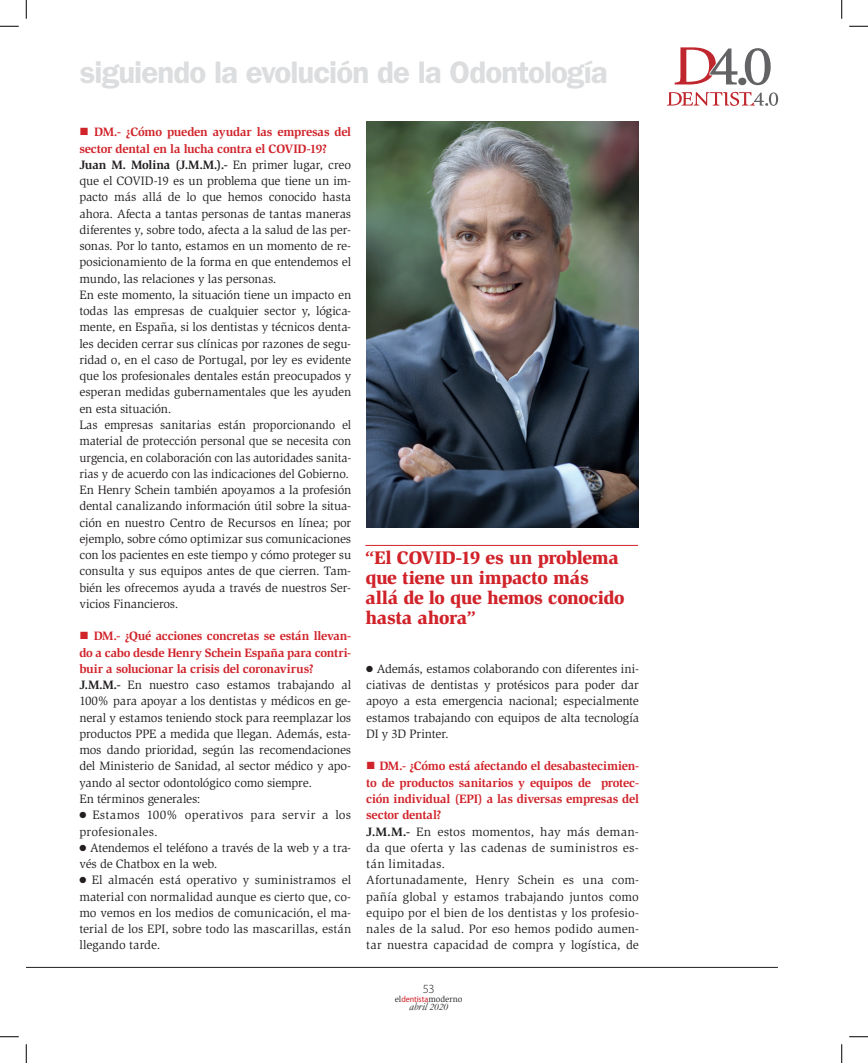
<style>
.page{position:relative;width:868px;height:1063px;background:#fff}
.page>*{position:absolute;margin:0;border:0;box-sizing:border-box;transform-origin:0 0}
.t1{font:600 31.25px "ITC Franklin Gothic Std";letter-spacing:-.03em;color:#dcdddf}
.SUMARIO{font:900 18.75px/20px "Slimbach Std";letter-spacing:-.02em;color:#d1232a}
.TEXTO{font:12.5px/16.2px "Slimbach Std";letter-spacing:-.01em;color:#231f20;text-align:justify}
.TEXTO-2{font:700 12.5px/16.2px "Slimbach Std";letter-spacing:-.015em;color:#d1232a;text-align:justify}
.PREGUNTA{font:700 12.5px/16.2px "Slimbach Std";letter-spacing:-.025em;color:#d1232a}
.TEXTO-3{font:12.5px/16.2px "Slimbach Std";letter-spacing:.015em;color:#231f20}
.t2{font:300 12.5px "Myriad Pro";color:#231f20}
.t3{font:italic 11.25px "Garamond";color:#231f20}
.t4{font:8.75px "Slimbach Std";color:#231f20}
.s1{font-weight:700}
.s2{font-family:"Myriad Pro";font-stretch:semi-condensed;color:#d1232a}
.s3{font-size:10px}
</style>
<div class="page">
<hr style="left:26px;top:967px;width:751px;height:1px;background:#231f20">
<svg style="left:674px;top:47px;width:96px;height:38px"></svg>
<svg style="left:667px;top:92px;width:111px;height:14px"></svg>
<hr style="left:365px;top:545px;width:273px;height:1px;background:#d1232a">
<img style="left:366px;top:122px;width:272px;height:405px">
<svg style="left:0;top:25px;width:19px;height:2px"></svg>
<svg style="left:849px;top:25px;width:18px;height:2px"></svg>
<svg style="left:0;top:1036px;width:19px;height:1px"></svg>
<svg style="left:849px;top:1036px;width:18px;height:1px"></svg>
<svg style="left:25px;top:0;width:2px;height:19px"></svg>
<svg style="left:25px;top:1044px;width:2px;height:18px"></svg>
<svg style="left:841px;top:0;width:1px;height:19px"></svg>
<svg style="left:841px;top:1044px;width:1px;height:18px"></svg>
<h1 class="t1" style="left:80px;top:54px;width:529px">siguiendo la evolución de la Odontología</h1>
<p class="PREGUNTA" style="left:79px;top:124px;width:273px">■ DM.- ¿Cómo pueden ayudar las empresas del sector dental en la lucha contra el COVID-19?</p>
<p class="TEXTO" style="left:79px;top:157px;width:273px"><span class="s1">Juan M. Molina (J.M.M.).-</span> En primer lugar, creo que el COVID-19 es un problema que tiene un im&shy;pacto más allá de lo que hemos conocido hasta ahora. Afecta a tantas personas de tantas maneras diferentes y, sobre todo, afecta a la salud de las per&shy;sonas. Por lo tanto, estamos en un momento de re&shy;posicionamiento de la forma en que entendemos el mundo, las relaciones y las personas.</p>
<p class="TEXTO" style="left:79px;top:287px;width:273px">En este momento, la situación tiene un impacto en todas las empresas de cualquier sector y, lógica&shy;mente, en España, si los dentistas y técnicos denta&shy;les deciden cerrar sus clínicas por razones de segu&shy;ridad o, en el caso de Portugal, por ley es evidente que los profesionales dentales están preocupados y esperan medidas gubernamentales que les ayuden en esta situación.</p>
<p class="TEXTO" style="left:79px;top:417px;width:273px">Las empresas sanitarias están proporcionando el material de protección personal que se necesita con urgencia, en colaboración con las autoridades sanita&shy;rias y de acuerdo con las indicaciones del Gobierno.</p>
<p class="TEXTO" style="left:79px;top:482px;width:273px">En Henry Schein también apoyamos a la profesión dental canalizando información útil sobre la situa&shy;ción en nuestro Centro de Recursos en línea; por ejemplo, sobre cómo optimizar sus comunicaciones con los pacientes en este tiempo y cómo proteger su consulta y sus equipos antes de que cierren. Tam&shy;bién les ofrecemos ayuda a través de nuestros Ser&shy;vicios Financieros.</p>
<p class="TEXTO-2" style="left:79px;top:628px;width:273px">■ DM.- ¿Qué acciones concretas se están llevan&shy;do a cabo desde Henry Schein España para contri&shy;buir a solucionar la crisis del coronavirus?</p>
<p class="TEXTO" style="left:79px;top:677px;width:273px"><span class="s1">J.M.M.-</span> En nuestro caso estamos trabajando al 100% para apoyar a los dentistas y médicos en ge&shy;neral y estamos teniendo stock para reemplazar los productos PPE a medida que llegan. Además, esta&shy;mos dando prioridad, según las recomendaciones del Ministerio de Sanidad, al sector médico y apo&shy;yando al sector odontológico como siempre.</p>
<p class="TEXTO" style="left:79px;top:790px;width:123px">En términos generales:</p>
<p class="TEXTO-3" style="left:79px;top:807px;width:273px">● Estamos 100% operativos para servir a los profesionales.</p>
<p class="TEXTO" style="left:79px;top:839px;width:273px">● Atendemos el teléfono a través de la web y a tra&shy;vés de Chatbox en la web.</p>
<p class="TEXTO" style="left:79px;top:872px;width:273px">● El almacén está operativo y suministramos el material con normalidad aunque es cierto que, co&shy;mo vemos en los medios de comunicación, el ma&shy;terial de los EPI, sobre todo las mascarillas, están llegando tarde.</p>
<p class="SUMARIO" style="left:365px;top:547px;width:261px">“El COVID-19 es un problema que tiene un impacto más allá de lo que hemos conocido hasta ahora”</p>
<p class="TEXTO" style="left:366px;top:660px;width:274px">● Además, estamos colaborando con diferentes ini&shy;ciativas de dentistas y protésicos para poder dar apoyo a esta emergencia nacional; especialmente estamos trabajando con equipos de alta tecnología DI y 3D Printer.</p>
<p class="TEXTO-2" style="left:366px;top:758px;width:274px">■ DM.- ¿Cómo está afectando el desabastecimien&shy;to de productos sanitarios y equipos de protec&shy;ción individual (EPI) a las diversas empresas del sector dental?</p>
<p class="TEXTO" style="left:366px;top:823px;width:274px"><span class="s1">J.M.M.-</span> En estos momentos, hay más deman&shy;da que oferta y las cadenas de suministros es&shy;tán limitadas.</p>
<p class="TEXTO" style="left:366px;top:872px;width:274px">Afortunadamente, Henry Schein es una com&shy;pañía global y estamos trabajando juntos como equipo por el bien de los dentistas y los profesio&shy;nales de la salud. Por eso hemos podido aumen&shy;tar nuestra capacidad de compra y logística, de</p>
<p class="t2" style="left:423px;top:981px;width:13px">53</p>
<p class="t4" style="left:395px;top:993px;width:69px">el<span class="s2">dentista</span>moderno</p>
<p class="t3" style="left:409px;top:999px;width:41px">abril <span class="s3">2020</span></p>
</div>
